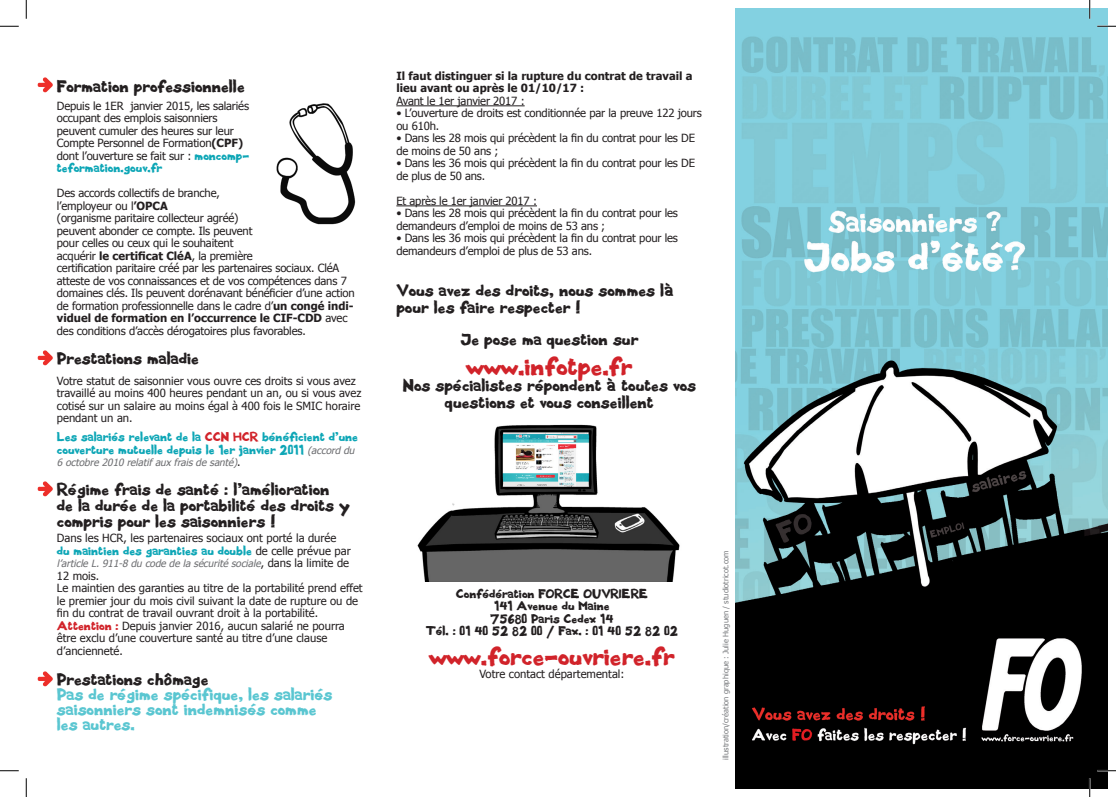
<style>
.page{position:relative;width:1116px;height:797px;background:#fff}
.page>*{position:absolute;margin:0;border:0;box-sizing:border-box;transform-origin:0 0}
.t1{font:22.5px "Black Metal Sans";color:#d1232a}
.t2{font:15px/16.2px "Black Metal Sans";color:#231f20}
.t3{font:15px/15px "Black Metal Sans";color:#5ac6d1}
.t4{font:11.25px/12.5px "Tahoma";letter-spacing:-.015em;color:#231f20}
.t5{font:11.25px/12.5px "Black Metal Sans";color:#0da6b6}
.t6{font:11.25px "Black Metal Sans";color:#231f20}
.t7{font:700 11.25px/12.5px "Tahoma";color:#231f20}
.t8{font:italic 10px "Tahoma";color:#6c6d70}
.t9{font:7.5px "Tahoma";color:#787a7d}
.s1{font-weight:700}
.s2{font-family:"Black Metal Sans";color:#0da6b6}
.s3{color:#d1232a}
.s4{font-family:"Tahoma";font-style:italic;font-size:10px;color:#6c6d70}
.s5{font-style:normal;font-size:11.25px;color:#231f20}
.s6{font-family:"Black Metal Sans";color:#d1232a}
</style>
<div class="page">
<img style="left:736px;top:9px;width:371px;height:779px">
<hr style="left:396px;top:105px;width:128px;height:1px;background:#231f20">
<hr style="left:396px;top:205px;width:141px;height:1px;background:#231f20">
<img style="left:37px;top:350px;width:16px;height:16px">
<img style="left:37px;top:481px;width:16px;height:16px">
<img style="left:37px;top:671px;width:16px;height:16px">
<img style="left:37px;top:77px;width:16px;height:16px">
<img style="left:276px;top:103px;width:80px;height:122px">
<img style="left:417px;top:424px;width:263px;height:157px">
<svg style="left:0;top:25px;width:19px;height:2px"></svg>
<svg style="left:1097px;top:25px;width:18px;height:2px"></svg>
<svg style="left:0;top:770px;width:19px;height:1px"></svg>
<svg style="left:1097px;top:770px;width:18px;height:1px"></svg>
<svg style="left:25px;top:0;width:2px;height:19px"></svg>
<svg style="left:25px;top:778px;width:2px;height:19px"></svg>
<svg style="left:1088px;top:0;width:2px;height:19px"></svg>
<svg style="left:1088px;top:778px;width:2px;height:19px"></svg>
<p class="t2" style="left:57px;top:78px;width:189px">Formation professionnelle</p>
<p class="t4" style="left:57px;top:99px;width:194px">Depuis le 1ER janvier 2015, les salariés occupant des emplois saisonniers peuvent cumuler des heures sur leur Compte Personnel de Formation<span class="s1">(CPF) </span>dont l’ouverture se fait sur : <span class="s2">moncomp&shy;teformation.gouv.fr</span></p>
<p class="t4" style="left:57px;top:186px;width:164px">Des accords collectifs de branche, l’employeur ou l<span class="s1">’OPCA</span></p>
<p class="t4" style="left:57px;top:211px;width:299px">(organisme paritaire collecteur agréé)<br>peuvent abonder ce compte. Ils peuvent<br>pour celles ou ceux qui le souhaitent<br>acquérir <span class="s1">le certificat CléA</span>, la première<br>certification paritaire créé par les partenaires sociaux. CléA atteste de vos connaissances et de vos compétences dans 7 domaines clés. Ils peuvent dorénavant bénéficier d’une action de formation professionnelle dans le cadre d’<span class="s1">un congé indi&shy;viduel de formation en l’occurrence le CIF-CDD</span> avec des conditions d’accès dérogatoires plus favorables.</p>
<p class="t2" style="left:57px;top:350px;width:144px">Prestations maladie</p>
<p class="t4" style="left:57px;top:374px;width:306px">Votre statut de saisonnier vous ouvre ces droits si vous avez travaillé au moins 400 heures pendant un an, ou si vous avez cotisé sur un salaire au moins égal à 400 fois le SMIC horaire pendant un an.</p>
<p class="t5" style="left:57px;top:430px;width:303px">Les salariés relevant de la <span class="s3">CCN HCR</span> bénéficient d’une couverture mutuelle depuis le 1er janvier 2011 <span class="s4">(accord du</span></p>
<p class="t8" style="left:57px;top:455px;width:185px">6 octobre 2010 relatifaux fraisde santé)<span class="s5">.</span></p>
<p class="t2" style="left:57px;top:481px;width:295px">Régime frais de santé : l’amélioration<br>de la durée de la portabilité des droits y compris pour les saisonniers !</p>
<p class="t4" style="left:57px;top:531px;width:295px">Dans les HCR, les partenaires sociaux ont porté la durée <span class="s2">du maintien des garanties au double</span> de celle prévue par</p>
<p class="t8" style="left:57px;top:557px;width:294px">l’article L.911-8 du code de la sécurité sociale<span class="s5">, d a n s l a l i m i t e d e</span></p>
<p class="t4" style="left:57px;top:569px;width:44px">12 mois.</p>
<p class="t4" style="left:57px;top:581px;width:307px">Le maintien des garanties au titre de la portabilité prend effet le premier jour du mois civil suivant la date de rupture ou de fin du contrat de travail ouvrant droit à la portabilité.</p>
<p class="t4" style="left:57px;top:619px;width:289px"><span class="s6">Attention :</span> Depuis janvier 2016, aucun salarié ne pourra être exclu d’une couverture santé au titre d’une clause d’ancienneté.</p>
<p class="t2" style="left:57px;top:671px;width:153px">Prestations chômage</p>
<p class="t3" style="left:57px;top:687px;width:277px">Pas de régime spécifique, les salariés saisonniers sont indemnisés comme les autres.</p>
<p class="t7" style="left:396px;top:69px;width:298px">Il faut distinguer si la rupture du contrat de travail a lieu avant ou après le 01/10/17 :</p>
<p class="t4" style="left:396px;top:94px;width:130px">Avant le 1er janvier 2017 :</p>
<p class="t4" style="left:396px;top:107px;width:307px">• L’ouverture de droits est conditionnée par la preuve 122 jours ou 610h.</p>
<p class="t4" style="left:396px;top:132px;width:300px">• Dans les 28 mois qui précèdent la fin du contrat pour les DE de moins de 50 ans ;</p>
<p class="t4" style="left:396px;top:157px;width:300px">• Dans les 36 mois qui précèdent la fin du contrat pour les DE de plus de 50 ans.</p>
<p class="t4" style="left:396px;top:194px;width:142px">Et après le 1er janvier 2017 :</p>
<p class="t4" style="left:396px;top:207px;width:283px">• Dans les 28 mois qui précèdent la fin du contrat pour les demandeurs d’emploi de moins de 53 ans ;</p>
<p class="t4" style="left:396px;top:232px;width:283px">• Dans les 36 mois qui précèdent la fin du contrat pour les demandeurs d’emploi de plus de 53 ans.</p>
<p class="t2" style="left:396px;top:282px;width:279px">Vous avez des droits, nous sommes là pour les faire respecter !</p>
<p class="t2" style="left:460px;top:331px;width:179px">Je pose ma question sur</p>
<p class="t1" style="left:466px;top:349px;width:167px">www.infotpe.fr</p>
<p class="t2" style="left:403px;top:377px;width:295px;text-align:center">Nos spécialistes répondent à toutes vos questions et vous conseillent</p>
<p class="t6" style="left:456px;top:585px;width:193px">Confédération FORCE OUVRIERE</p>
<p class="t6" style="left:494px;top:597px;width:117px">141 Avenue du Maine</p>
<p class="t6" style="left:490px;top:610px;width:125px">75680 Paris Cedex 14</p>
<p class="t6" style="left:426px;top:622px;width:254px">Tél. : 01 40 52 82 00 / Fax. : 01 40 52 82 02</p>
<p class="t1" style="left:429px;top:640px;width:247px">www.force-ouvriere.fr</p>
<p class="t4" style="left:479px;top:667px;width:147px">Votre contact départemental:</p>
<p class="t9" style="left:720px;top:760px;width:211px;rotate:-90deg">illustration/création graphique : Julie Huguen / studiotricot.com</p>
</div>
